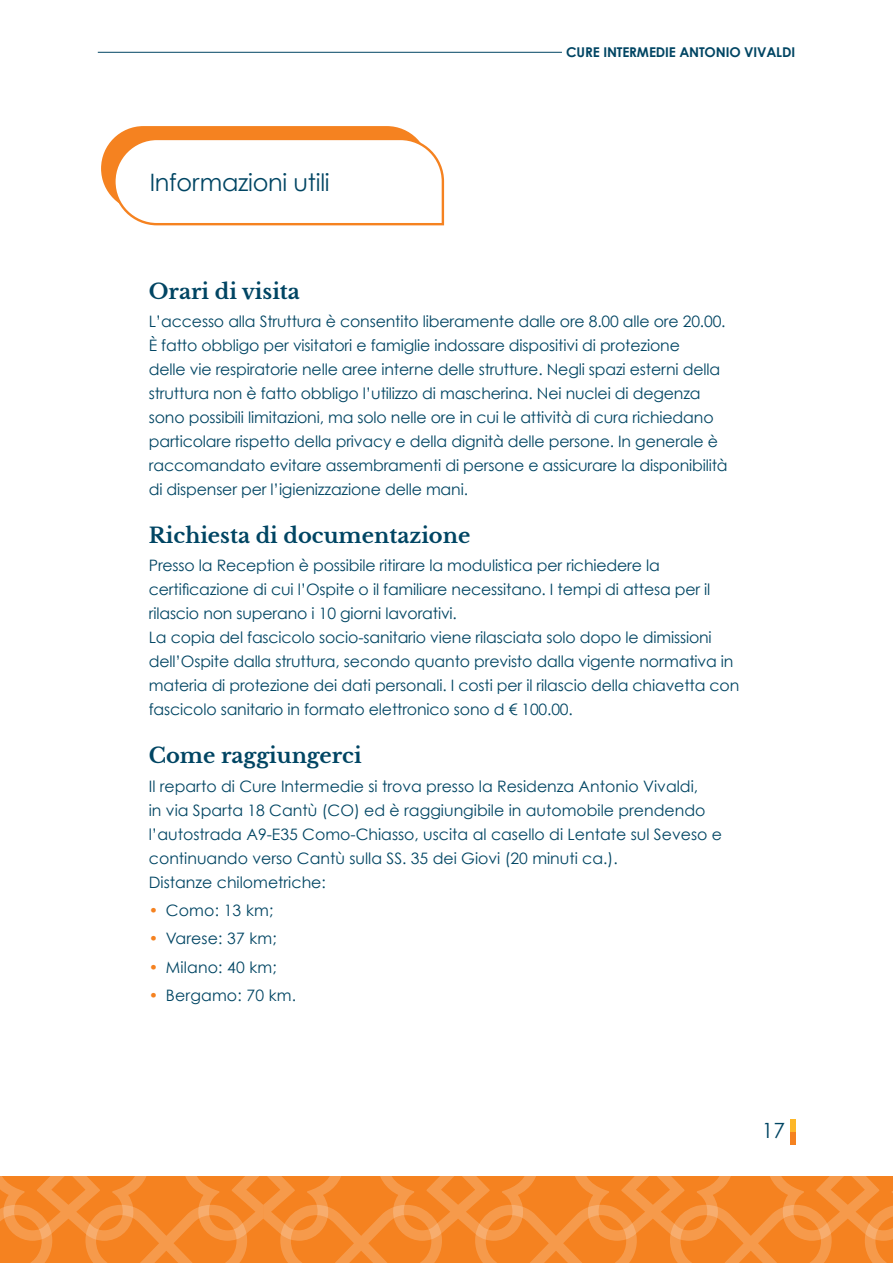
<style>
.page{position:relative;width:893px;height:1263px;background:#fff}
.page>*{position:absolute;margin:0;border:0;box-sizing:border-box;transform-origin:0 0}
.t1{font:24px "Century Gothic";letter-spacing:-.01em;color:#004563}
.t2{font:700 21px "Libre Baskerville";color:#004563}
.t3{font:21px "Century Gothic";color:#004563}
.t4{font:15.75px/24px "Century Gothic";letter-spacing:-.01em;color:#004563}
.t5{font:15.75px "Century Gothic";letter-spacing:.01em;color:#004563}
.t6{font:700 13.5px "Century Gothic";letter-spacing:-.01em;color:#004563}
.s1{color:#f58220}
</style>
<div class="page">
<svg style="left:0;top:1176px;width:893px;height:87px;background:#f58b31"></svg>
<hr style="left:98px;top:52px;width:464px;height:1px;background:#004563">
<div style="left:790px;top:1132px;width:5px;height:12px;background:#f58220"></div>
<div style="left:790px;top:1119px;width:5px;height:13px;background:#fdb728"></div>
<svg style="left:101px;top:126px;width:344px;height:100px"></svg>
<h1 class="t1" style="left:150px;top:167px;width:181px">Informazioni utili</h1>
<p class="t6" style="left:566px;top:44px;width:230px">CURE INTERMEDIE ANTONIO VIVALDI</p>
<h2 class="t2" style="left:149px;top:279px;width:153px">Orari di visita</h2>
<p class="t4" style="left:149px;top:309px;width:580px">L’accesso alla Struttura è consentito liberamente dalle ore 8.00 alle ore 20.00.<br>È fatto obbligo per visitatori e famiglie indossare dispositivi di protezione<br>delle vie respiratorie nelle aree interne delle strutture. Negli spazi esterni della struttura non è fatto obbligo l’utilizzo di mascherina. Nei nuclei di degenza sono possibili limitazioni, ma solo nelle ore in cui le attività di cura richiedano particolare rispetto della privacy e della dignità delle persone. In generale è raccomandato evitare assembramenti di persone e assicurare la disponibilità di dispenser per l’igienizzazione delle mani.</p>
<h2 class="t2" style="left:149px;top:523px;width:323px">Richiesta di documentazione</h2>
<p class="t4" style="left:149px;top:553px;width:592px">Presso la Reception è possibile ritirare la modulistica per richiedere la certificazione di cui l’Ospite o il familiare necessitano. I tempi di attesa per il rilascio non superano i 10 giorni lavorativi.<br>La copia del fascicolo socio-sanitario viene rilasciata solo dopo le dimissioni dell’Ospite dalla struttura, secondo quanto previsto dalla vigente normativa in materia di protezione dei dati personali. I costi per il rilascio della chiavetta con fascicolo sanitario in formato elettronico sono d € 100.00.</p>
<h2 class="t2" style="left:149px;top:743px;width:214px">Come raggiungerci</h2>
<p class="t4" style="left:149px;top:774px;width:575px">Il reparto di Cure Intermedie si trova presso la Residenza Antonio Vivaldi,<br>in via Sparta 18 Cantù (CO) ed è raggiungibile in automobile prendendo l’autostrada A9-E35 Como-Chiasso, uscita al casello di Lentate sul Seveso e continuando verso Cantù sulla SS. 35 dei Giovi (20 minuti ca.).<br>Distanze chilometriche:</p>
<p class="t4" style="left:149px;top:898px;width:126px"><span class="s1">•</span> Como: 13 km;</p>
<p class="t5" style="left:149px;top:929px;width:130px"><span class="s1">•</span> Varese: 37 km;</p>
<p class="t5" style="left:149px;top:957px;width:130px"><span class="s1">•</span> Milano: 40 km;</p>
<p class="t5" style="left:149px;top:985px;width:149px"><span class="s1">•</span> Bergamo: 70 km.</p>
<h2 class="t3" style="left:762px;top:1118px;width:25px">17</h2>
</div>
